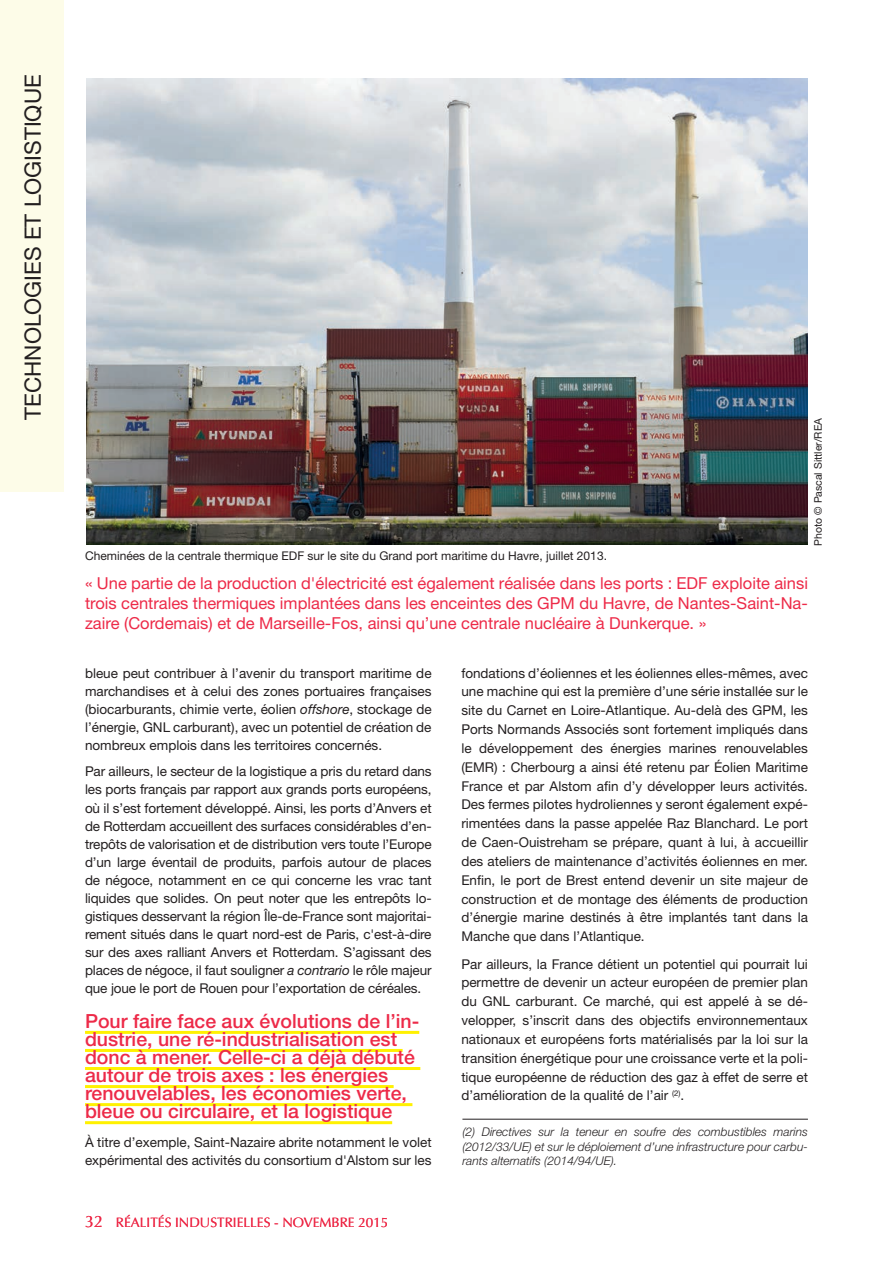
<style>
.page{position:relative;width:893px;height:1263px;background:#fff}
.page>*{position:absolute;margin:0;border:0;box-sizing:border-box;transform-origin:0 0}
.t1{font:22.5px "Helvetica Neue";color:#231f20}
.INTER_1{font:500 19.5px/18px "Helvetica Neue";color:#ed2a48}
.légende{font:16.5px/19.8px "Helvetica Neue";color:#ed2a48;text-align:justify}
.texte_courant{font:13.5px/18.9px "Helvetica Neue";color:#231f20;text-align:justify}
.t2{font:13.5px "Optima";color:#ed2a48}
.notes{font:italic 300 12px/14.4px "Helvetica Neue";color:#231f20;text-align:justify}
.légende-2{font:12px "Helvetica Neue";color:#231f20}
.légende-3{font:10.5px "Helvetica Neue";color:#231f20}
.s1{font-style:italic}
.s2{font-size:16.5px}
</style>
<div class="page">
<hr style="left:85px;top:1031px;width:334px;height:3px;background:#fff101">
<hr style="left:85px;top:1049px;width:318px;height:3px;background:#fff101">
<hr style="left:85px;top:1067px;width:335px;height:3px;background:#fff101">
<hr style="left:85px;top:1085px;width:309px;height:3px;background:#fff101">
<hr style="left:85px;top:1103px;width:327px;height:3px;background:#fff101">
<hr style="left:85px;top:1121px;width:307px;height:3px;background:#fff101">
<img style="left:87px;top:78px;width:721px;height:467px">
<hr style="left:462px;top:1119px;width:346px;height:1px;background:#231f20">
<div style="left:0;top:0;width:64px;height:491px;background:#fdfce8"></div>
<p class="t1" style="left:19px;top:420px;width:347px;rotate:-90deg">TECHNOLOGIES ET LOGISTIQUE</p>
<p class="légende-3" style="left:812px;top:546px;width:129px;rotate:-90deg">Photo © Pascal Sittler/REA</p>
<p class="légende-2" style="left:85px;top:549px;width:523px">Cheminées de la centrale thermique EDF sur le site du Grand port maritime du Havre, juillet 2013.</p>
<p class="légende" style="left:85px;top:573px;width:724px">« Une partie de la production d'électricité est également réalisée dans les ports : EDF exploite ainsi trois centrales thermiques implantées dans les enceintes des GPM du Havre, de Nantes-Saint-Na&shy;zaire (Cordemais) et de Marseille-Fos, ainsi qu’une centrale nucléaire à Dunkerque. »</p>
<p class="texte_courant" style="left:85px;top:663px;width:348px;line-height:18px">bleue peut contribuer à l’avenir du transport maritime de marchandises et à celui des zones portuaires françaises (biocarburants, chimie verte, éolien <span class="s1">offshore</span>, stockage de l’énergie, GNL carburant), avec un potentiel de création de nombreux emplois dans les territoires concernés.</p>
<p class="texte_courant" style="left:85px;top:762px;width:348px;line-height:18px">Par ailleurs, le secteur de la logistique a pris du retard dans les ports français par rapport aux grands ports européens, où il s’est fortement développé. Ainsi, les ports d’Anvers et de Rotterdam accueillent des surfaces considérables d’en&shy;trepôts de valorisation et de distribution vers toute l’Europe d’un large éventail de produits, parfois autour de places de négoce, notamment en ce qui concerne les vrac tant liquides que solides. On peut noter que les entrepôts lo&shy;gistiques desservant la région Île-de-France sont majoritai&shy;rement situés dans le quart nord-est de Paris, c'est-à-dire sur des axes ralliant Anvers et Rotterdam. S’agissant des places de négoce, il faut souligner <span class="s1">a contrario</span> le rôle majeur que joue le port de Rouen pour l’exportation de céréales.</p>
<p class="INTER_1" style="left:85px;top:1012px;width:336px">Pour faire face aux évolutions de l’in&shy;dustrie, une ré-industrialisation est donc à mener. Celle-ci a déjà débuté autour de trois axes : les énergies renouvelables, les économies verte, bleue ou circulaire, et la logistique</p>
<p class="texte_courant" style="left:85px;top:1133px;width:348px;line-height:18px">À titre d’exemple, Saint-Nazaire abrite notamment le volet expérimental des activités du consortium d'Alstom sur les</p>
<p class="t2" style="left:85px;top:1215px;width:305px"><span class="s2">32</span> RÉALITÉS INDUSTRIELLES - NOVEMBRE 2015</p>
<p class="texte_courant" style="left:461px;top:663px;width:348px">fondations d’éoliennes et les éoliennes elles-mêmes, avec une machine qui est la première d’une série installée sur le site du Carnet en Loire-Atlantique. Au-delà des GPM, les Ports Normands Associés sont fortement impliqués dans le développement des énergies marines renouvelables (EMR) : Cherbourg a ainsi été retenu par Éolien Maritime France et par Alstom afin d’y développer leurs activités.<br>Des fermes pilotes hydroliennes y seront également expé&shy;rimentées dans la passe appelée Raz Blanchard. Le port de Caen-Ouistreham se prépare, quant à lui, à accueillir des ateliers de maintenance d’activités éoliennes en mer.<br>Enfin, le port de Brest entend devenir un site majeur de construction et de montage des éléments de production d’énergie marine destinés à être implantés tant dans la Manche que dans l’Atlantique.</p>
<p class="texte_courant" style="left:461px;top:954px;width:348px">Par ailleurs, la France détient un potentiel qui pourrait lui permettre de devenir un acteur européen de premier plan du GNL carburant. Ce marché, qui est appelé à se dé&shy;velopper, s’inscrit dans des objectifs environnementaux nationaux et européens forts matérialisés par la loi sur la transition énergétique pour une croissance verte et la poli&shy;tique européenne de réduction des gaz à effet de serre et d’amélioration de la qualité de l’air <sup>(2)</sup>.</p>
<p class="notes" style="left:462px;top:1125px;width:347px">(2) Directives sur la teneur en soufre des combustibles marins (2012/33/UE) et sur le déploiement d’une infrastructure pour carbu&shy;rants alternatifs (2014/94/UE).</p>
</div>
